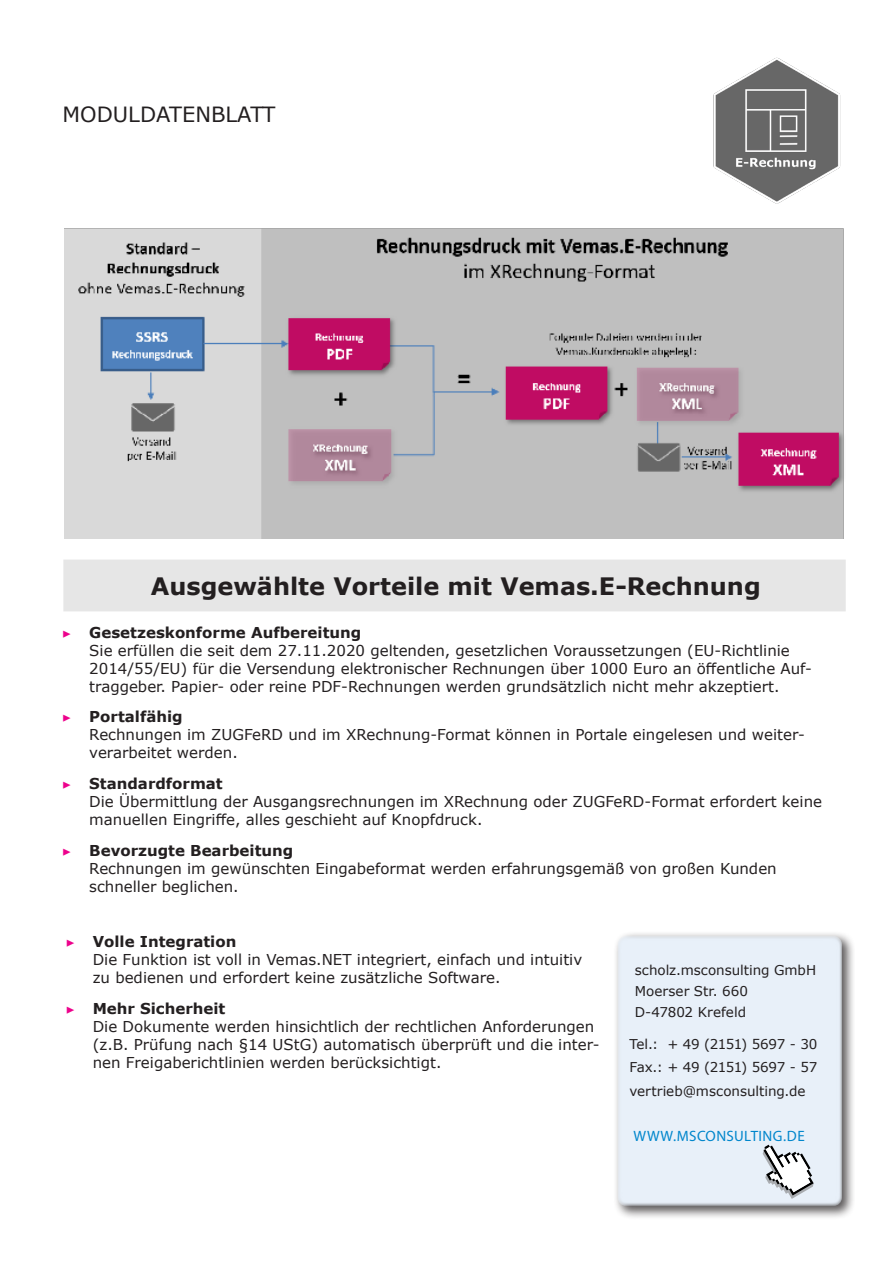
<style>
.page{position:relative;width:893px;height:1263px;background:#fff}
.page>*{position:absolute;margin:0;border:0;box-sizing:border-box;transform-origin:0 0}
.t1{font:700 24px "Verdana";color:#231f20}
.t2{font:21px "Verdana";color:#231f20}
.t3{font:15px/18px "Verdana";color:#231f20}
.Fliesstext_Headlines{font:15px "Myriad Pro";letter-spacing:.025em;color:#0086cc}
.Fliesstext{font:13.5px/21px "Verdana";color:#231f20}
.Fliesstext-2{font:13.5px "Verdana";letter-spacing:-.03em;color:#231f20}
.Fliesstext-3{font:13.5px "Verdana";letter-spacing:-.025em;color:#231f20}
.s1{font-family:"Minion Pro";color:#ed028c}
.s2{font-weight:700}
</style>
<div class="page">
<img style="left:713px;top:57px;width:128px;height:146px">
<div style="left:64px;top:560px;width:781px;height:51px;background:#e6e6e6"></div>
<div style="left:613px;top:931px;width:242px;height:289px;background:#231f20;opacity:.75"></div>
<div style="left:618px;top:936px;width:224px;height:270px;background:#e8f0f9;border-radius:9px"></div>
<svg style="left:763px;top:1145px;width:51px;height:54px"></svg>
<img style="left:65px;top:228px;width:779px;height:310px">
<p class="t2" style="left:63px;top:100px;width:215px">MODULDATENBLATT</p>
<p class="t1" style="left:151px;top:569px;width:611px">Ausgewählte Vorteile mit Vemas.E-Rechnung</p>
<p class="t3" style="left:89px;top:623px;width:724px;text-indent:-27px"><span class="s1">▶</span> <span class="s2">Gesetzeskonforme Aufbereitung<br></span>Sie erfüllen die seit dem 27.11.2020 geltenden, gesetzlichen Voraussetzungen (EU-Richtlinie 2014/55/EU) für die Versendung elektronischer Rechnungen über 1000 Euro an öffentliche Auf&shy;traggeber. Papier- oder reine PDF-Rechnungen werden grundsätzlich nicht mehr akzeptiert.</p>
<p class="t3" style="left:89px;top:708px;width:717px;text-indent:-27px"><span class="s1">▶</span> <span class="s2">Portalfähig<br></span>Rechnungen im ZUGFeRD und im XRechnung-Format können in Portale eingelesen und weiter&shy;verarbeitet werden.</p>
<p class="t3" style="left:89px;top:774px;width:734px;text-indent:-27px"><span class="s1">▶</span> <span class="s2">Standardformat<br></span>Die Übermittlung der Ausgangsrechnungen im XRechnung oder ZUGFeRD-Format erfordert keine manuellen Eingriffe, alles geschieht auf Knopfdruck.</p>
<p class="t3" style="left:89px;top:841px;width:689px;text-indent:-27px"><span class="s1">▶</span> <span class="s2">Bevorzugte Bearbeitung<br></span>Rechnungen im gewünschten Eingabeformat werden erfahrungsgemäß von großen Kunden schneller beglichen.</p>
<p class="t3" style="left:93px;top:933px;width:491px;text-indent:-27px"><span class="s1">▶</span> <span class="s2">Volle Integration<br></span>Die Funktion ist voll in Vemas.NET integriert, einfach und intuitiv zu bedienen und erfordert keine zusätzliche Software.</p>
<p class="t3" style="left:93px;top:999px;width:508px;text-indent:-27px"><span class="s1">▶</span> <span class="s2">Mehr Sicherheit<br></span>Die Dokumente werden hinsichtlich der rechtlichen Anforderungen (z.B. Prüfung nach §14 UStG) automatisch überprüft und die inter&shy;nen Freigaberichtlinien werden berücksichtigt.</p>
<p class="Fliesstext" style="left:635px;top:959px;width:183px">scholz.msconsulting GmbH<br>Moerser Str. 660<br>D-47802 Krefeld</p>
<p class="Fliesstext-2" style="left:629px;top:1034px;width:190px">Tel.: + 49 (2151) 5697 - 30</p>
<p class="Fliesstext-3" style="left:629px;top:1058px;width:190px">Fax.: + 49 (2151) 5697 - 57</p>
<p class="Fliesstext" style="left:629px;top:1080px;width:178px">vertrieb@msconsulting.de</p>
<p class="Fliesstext_Headlines" style="left:633px;top:1127px;width:173px">WWW.MSCONSULTING.DE</p>
</div>
